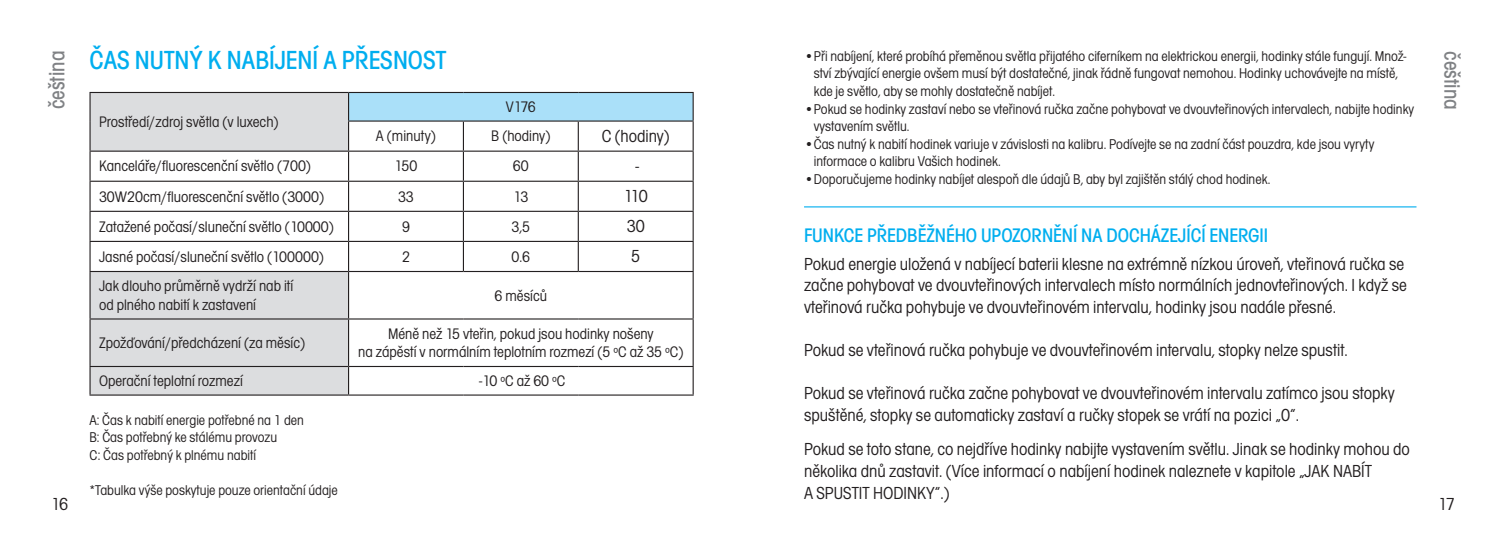
<style>
.page{position:relative;width:1506px;height:549px;background:#fff}
.page>*{position:absolute;margin:0;border:0;box-sizing:border-box;transform-origin:0 0}
.t1{font:27px "Avant Gar Got Itc TOT Med Con";color:#00aeef}
.t2{font:22.5px "Avant Gar Got Itc TOT Med Con";color:#808285}
.t3{font:20.25px "Avant Gar Got Itc TOT Med Con";color:#00aeef}
.t4{font:18px/21.6px "Avant Gar Got Itc TOT Boo Con";color:#231f20}
.t5{font:15.75px/18.9px "Avant Gar Got Itc TOT Boo Con";color:#231f20}
.t6{font:14.62px/17.6px "Avant Gar Got Itc TOT Boo Con";color:#231f20}
</style>
<div class="page">
<svg style="left:91px;top:93px;width:257px;height:301px;fill:#dcdddf"></svg>
<div style="left:348px;top:92px;width:345px;height:29px;background:#aae0f9"></div>
<hr style="left:89px;top:92px;width:259px;height:1px;background:#231f20">
<hr style="left:89px;top:93px;width:2px;height:28px;background:#231f20">
<hr style="left:89px;top:121px;width:2px;height:29px;background:#231f20">
<hr style="left:348px;top:92px;width:115px;height:1px;background:#231f20">
<hr style="left:463px;top:92px;width:115px;height:1px;background:#231f20">
<hr style="left:578px;top:92px;width:115px;height:1px;background:#231f20">
<hr style="left:348px;top:120px;width:115px;height:2px;background:#231f20">
<hr style="left:463px;top:120px;width:115px;height:2px;background:#231f20">
<hr style="left:578px;top:120px;width:115px;height:2px;background:#231f20">
<hr style="left:577px;top:122px;width:2px;height:28px;background:#231f20">
<hr style="left:89px;top:150px;width:259px;height:2px;background:#231f20">
<hr style="left:89px;top:152px;width:2px;height:29px;background:#231f20">
<hr style="left:348px;top:150px;width:115px;height:2px;background:#231f20">
<hr style="left:463px;top:150px;width:115px;height:2px;background:#231f20">
<hr style="left:578px;top:150px;width:115px;height:2px;background:#231f20">
<hr style="left:577px;top:152px;width:2px;height:29px;background:#231f20">
<hr style="left:89px;top:181px;width:259px;height:1px;background:#231f20">
<hr style="left:89px;top:182px;width:2px;height:29px;background:#231f20">
<hr style="left:348px;top:181px;width:115px;height:1px;background:#231f20">
<hr style="left:463px;top:181px;width:115px;height:1px;background:#231f20">
<hr style="left:578px;top:181px;width:115px;height:1px;background:#231f20">
<hr style="left:577px;top:182px;width:2px;height:29px;background:#231f20">
<hr style="left:89px;top:211px;width:259px;height:1px;background:#231f20">
<hr style="left:89px;top:212px;width:2px;height:29px;background:#231f20">
<hr style="left:348px;top:211px;width:115px;height:1px;background:#231f20">
<hr style="left:463px;top:211px;width:115px;height:1px;background:#231f20">
<hr style="left:578px;top:211px;width:115px;height:1px;background:#231f20">
<hr style="left:577px;top:212px;width:2px;height:29px;background:#231f20">
<hr style="left:89px;top:241px;width:259px;height:1px;background:#231f20">
<hr style="left:89px;top:242px;width:2px;height:29px;background:#231f20">
<hr style="left:348px;top:241px;width:115px;height:1px;background:#231f20">
<svg style="left:348px;top:93px;width:1px;height:178px"></svg>
<hr style="left:463px;top:241px;width:115px;height:1px;background:#231f20">
<svg style="left:463px;top:122px;width:1px;height:149px"></svg>
<hr style="left:578px;top:241px;width:115px;height:1px;background:#231f20">
<hr style="left:577px;top:242px;width:2px;height:29px;background:#231f20">
<svg style="left:692px;top:93px;width:1px;height:178px"></svg>
<hr style="left:89px;top:271px;width:259px;height:1px;background:#231f20">
<hr style="left:89px;top:272px;width:2px;height:46px;background:#231f20">
<hr style="left:348px;top:271px;width:115px;height:1px;background:#231f20">
<hr style="left:348px;top:272px;width:1px;height:46px;background:#231f20">
<hr style="left:463px;top:271px;width:115px;height:1px;background:#231f20">
<hr style="left:578px;top:271px;width:115px;height:1px;background:#231f20">
<hr style="left:692px;top:272px;width:1px;height:46px;background:#231f20">
<hr style="left:89px;top:318px;width:259px;height:1px;background:#231f20">
<hr style="left:89px;top:319px;width:2px;height:47px;background:#231f20">
<hr style="left:348px;top:318px;width:115px;height:1px;background:#231f20">
<hr style="left:348px;top:319px;width:1px;height:47px;background:#231f20">
<hr style="left:463px;top:318px;width:115px;height:1px;background:#231f20">
<hr style="left:578px;top:318px;width:115px;height:1px;background:#231f20">
<hr style="left:692px;top:319px;width:1px;height:47px;background:#231f20">
<hr style="left:89px;top:366px;width:259px;height:1px;background:#231f20">
<hr style="left:89px;top:367px;width:2px;height:27px;background:#231f20">
<hr style="left:348px;top:366px;width:115px;height:1px;background:#231f20">
<svg style="left:348px;top:367px;width:1px;height:27px"></svg>
<hr style="left:463px;top:366px;width:115px;height:1px;background:#231f20">
<hr style="left:578px;top:366px;width:115px;height:1px;background:#231f20">
<svg style="left:692px;top:367px;width:1px;height:27px"></svg>
<hr style="left:89px;top:394px;width:259px;height:1px;background:#231f20">
<hr style="left:348px;top:394px;width:115px;height:1px;background:#231f20">
<hr style="left:463px;top:394px;width:115px;height:1px;background:#231f20">
<hr style="left:578px;top:394px;width:115px;height:1px;background:#231f20">
<hr style="left:804px;top:206px;width:612px;height:1px;background:#00aeef">
<h1 class="t1" style="left:89px;top:45px;width:358px">ČAS NUTNÝ K NABÍJENÍ A PŘESNOST</h1>
<p class="t6" style="left:813px;top:47px;width:594px;text-indent:-10px">•Při nabíjení, které probíhá přeměnou světla přijatého ciferníkem na elektrickou energii, hodinky stále fungují. Množ&shy;ství zbývající energie ovšem musí být dostatečné, jinak řádně fungovat nemohou. Hodinky uchovávejte na místě, kde je světlo, aby se mohly dostatečně nabíjet.</p>
<p class="t6" style="left:813px;top:100px;width:602px;text-indent:-10px">•Pokud se hodinky zastaví nebo se vteřinová ručka začne pohybovat ve dvouvteřinových intervalech, nabijte hodinky vystavením světlu.</p>
<p class="t6" style="left:813px;top:135px;width:562px;text-indent:-10px">•Čas nutný k nabití hodinek variuje v závislosti na kalibru. Podívejte se na zadní část pouzdra, kde jsou vyryty informace o kalibru Vašich hodinek.</p>
<p class="t6" style="left:804px;top:170px;width:468px">•Doporučujeme hodinky nabíjet alespoň dle údajů B, aby byl zajištěn stálý chod hodinek.</p>
<h3 class="t3" style="left:804px;top:223px;width:465px">FUNKCE PŘEDBĚŽNÉHO UPOZORNĚNÍ NA DOCHÁZEJÍCÍ ENERGII</h3>
<p class="t4" style="left:804px;top:253px;width:604px">Pokud energie uložená v nabíjecí baterii klesne na extrémně nízkou úroveň, vteřinová ručka se začne pohybovat ve dvouvteřinových intervalech místo normálních jednovteřinových. I když se vteřinová ručka pohybuje ve dvouvteřinovém intervalu, hodinky jsou nadále přesné.</p>
<p class="t4" style="left:804px;top:339px;width:545px">Pokud se vteřinová ručka pohybuje ve dvouvteřinovém intervalu, stopky nelze spustit.</p>
<p class="t4" style="left:804px;top:383px;width:592px">Pokud se vteřinová ručka začne pohybovat ve dvouvteřinovém intervalu zatímco jsou stopky spuštěné, stopky se automaticky zastaví a ručky stopek se vrátí na pozici „0“.</p>
<p class="t4" style="left:804px;top:438px;width:607px">Pokud se toto stane, co nejdříve hodinky nabijte vystavením světlu. Jinak se hodinky mohou do několika dnů zastavit. (Více informací o nabíjení hodinek naleznete v kapitole „JAK NABÍT<br>A SPUSTIT HODINKY“.)</p>
<h2 class="t2" style="left:44px;top:109px;width:60px;rotate:-90deg">čeština</h2>
<h2 class="t2" style="left:1464px;top:51px;width:60px;rotate:90deg">čeština</h2>
<p class="t5" style="left:506px;top:97px;width:31px">V176</p>
<p class="t5" style="left:99px;top:112px;width:181px">Prostředí/zdroj světla (v luxech)</p>
<p class="t5" style="left:376px;top:127px;width:61px">A (minuty)</p>
<p class="t5" style="left:491px;top:127px;width:61px">B (hodiny)</p>
<p class="t4" style="left:601px;top:125px;width:69px">C (hodiny)</p>
<p class="t5" style="left:99px;top:157px;width:213px">Kanceláře/fluorescenční světlo (700)</p>
<p class="t5" style="left:394px;top:157px;width:24px">150</p>
<p class="t5" style="left:513px;top:157px;width:17px">60</p>
<p class="t4" style="left:635px;top:156px;width:5px">-</p>
<p class="t5" style="left:99px;top:187px;width:226px">30W20cm/fluorescenční světlo (3000)</p>
<p class="t5" style="left:398px;top:187px;width:17px">33</p>
<p class="t5" style="left:513px;top:187px;width:16px">13</p>
<p class="t4" style="left:623px;top:186px;width:26px">110</p>
<p class="t5" style="left:99px;top:217px;width:236px">Zatažené počasí/sluneční světlo (10000)</p>
<p class="t5" style="left:402px;top:217px;width:9px">9</p>
<p class="t5" style="left:511px;top:217px;width:20px">3,5</p>
<p class="t4" style="left:626px;top:216px;width:20px">30</p>
<p class="t5" style="left:99px;top:247px;width:226px">Jasné počasí/sluneční světlo (100000)</p>
<p class="t5" style="left:402px;top:247px;width:9px">2</p>
<p class="t5" style="left:511px;top:247px;width:20px">0.6</p>
<p class="t4" style="left:631px;top:246px;width:11px">5</p>
<p class="t5" style="left:99px;top:276px;width:196px">Jak dlouho průměrně vydrží nab ití od plného nabití k zastavení</p>
<p class="t5" style="left:494px;top:286px;width:54px">6 měsíců</p>
<p class="t5" style="left:99px;top:333px;width:208px">Zpožďování/předcházení (za měsíc)</p>
<p class="t5" style="left:358px;top:324px;width:327px;text-align:center">Méně než 15 vteřin, pokud jsou hodinky nošeny<br>na zápěstí v normálním teplotním rozmezí (5 ºC až 35 ºC)</p>
<p class="t5" style="left:99px;top:371px;width:145px">Operační teplotní rozmezí</p>
<p class="t5" style="left:479px;top:371px;width:88px">-10 ºC až 60 ºC</p>
<p class="t6" style="left:89px;top:411px;width:216px">A: Čas k nabití energie potřebné na 1 den<br>B: Čas potřebný ke stálému provozu<br>C: Čas potřebný k plnému nabití</p>
<p class="t6" style="left:89px;top:481px;width:250px">*Tabulka výše poskytuje pouze orientační údaje</p>
<p class="t4" style="left:51px;top:493px;width:19px">16</p>
<p class="t4" style="left:1438px;top:493px;width:18px">17</p>
</div>
